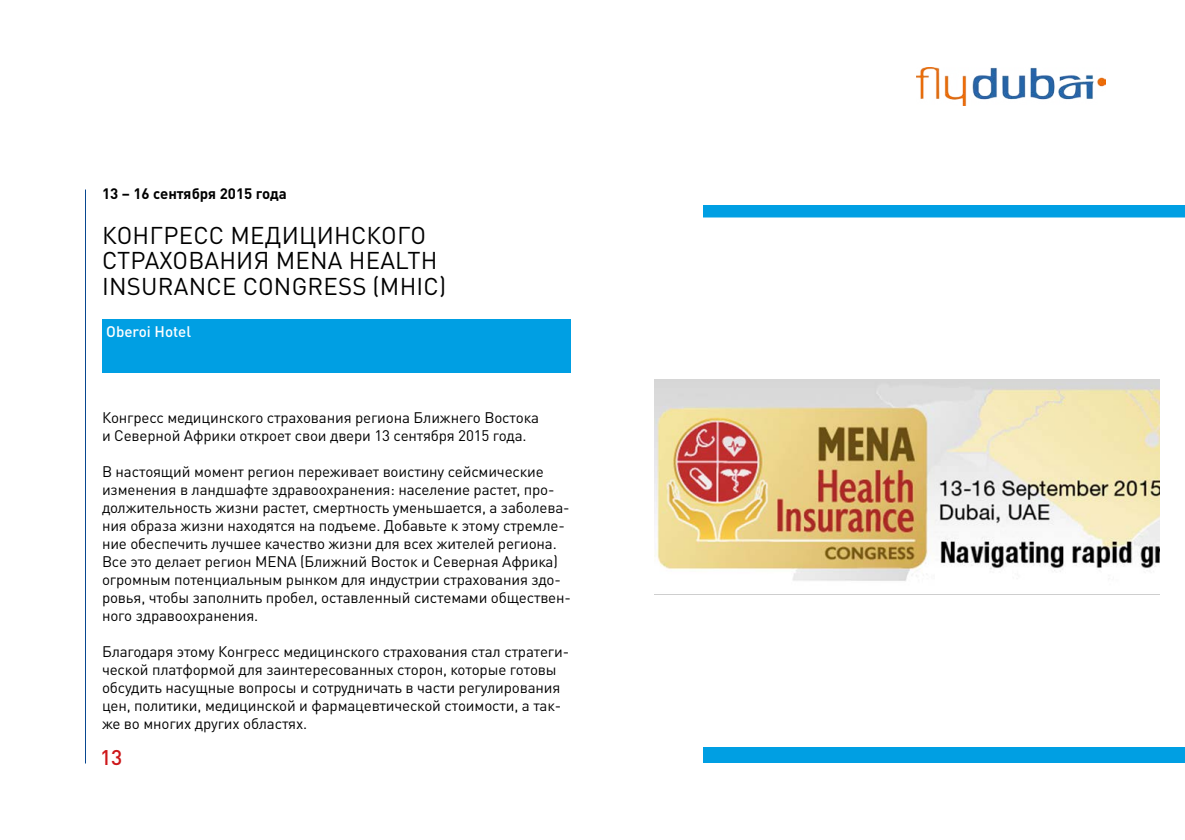
<style>
.page{position:relative;width:1185px;height:840px;background:#fff}
.page>*{position:absolute;margin:0;border:0;box-sizing:border-box;transform-origin:0 0}
.t1{font:24px/25.5px "DIN Pro";letter-spacing:.01em;color:#000}
.t2{font:500 21px "DIN Pro";color:#cd171a}
.t3{font:15.15px/18px "DIN Pro";letter-spacing:-.01em;color:#000}
.t4{font:500 15.15px "DIN Pro";color:#fff}
.t5{font:700 15px "DIN Pro";color:#000}
</style>
<div class="page">
<img style="left:916px;top:68px;width:190px;height:37px">
<hr style="left:85px;top:190px;width:1px;height:574px;background:#084790">
<div style="left:704px;top:206px;width:481px;height:558px;background:#009fe3"></div>
<div style="left:102px;top:319px;width:469px;height:54px;background:#009fe3"></div>
<div style="left:654px;top:218px;width:531px;height:480px;background:#fff"></div>
<div style="left:704px;top:698px;width:481px;height:49px;background:#fff"></div>
<img style="left:654px;top:379px;width:506px;height:215px">
<p class="t5" style="left:102px;top:181px;width:186px">13 – 16 сентября 2015 года</p>
<h1 class="t1" style="left:102px;top:220px;width:346px">КОНГРЕСС МЕДИЦИНСКОГО<br>СТРАХОВАНИЯ MENA HEALTH<br>INSURANCE CONGRESS (MHIC)</h1>
<p class="t4" style="left:106px;top:319px;width:86px">Oberoi Hotel</p>
<p class="t3" style="left:102px;top:407px;width:438px">Конгресс медицинского страхования региона Ближнего Востока и Северной Африки откроет свои двери 13 сентября 2015 года.</p>
<p class="t3" style="left:102px;top:461px;width:470px">В настоящий момент регион переживает воистину сейсмические изменения в ландшафте здравоохранения: население растет, про&shy;должительность жизни растет, смертность уменьшается, а заболева&shy;ния образа жизни находятся на подъеме. Добавьте к этому стремле&shy;ние обеспечить лучшее качество жизни для всех жителей региона.<br>Все это делает регион MENA (Ближний Восток и Северная Африка) огромным потенциальным рынком для индустрии страхования здо&shy;ровья, чтобы заполнить пробел, оставленный системами обществен&shy;ного здравоохранения.</p>
<p class="t3" style="left:102px;top:641px;width:469px">Благодаря этому Конгресс медицинского страхования стал стратеги&shy;ческой платформой для заинтересованных сторон, которые готовы обсудить насущные вопросы и сотрудничать в части регулирования цен, политики, медицинской и фармацевтической стоимости, а так&shy;же во многих других областях.</p>
<h2 class="t2" style="left:100px;top:740px;width:24px">13</h2>
</div>
